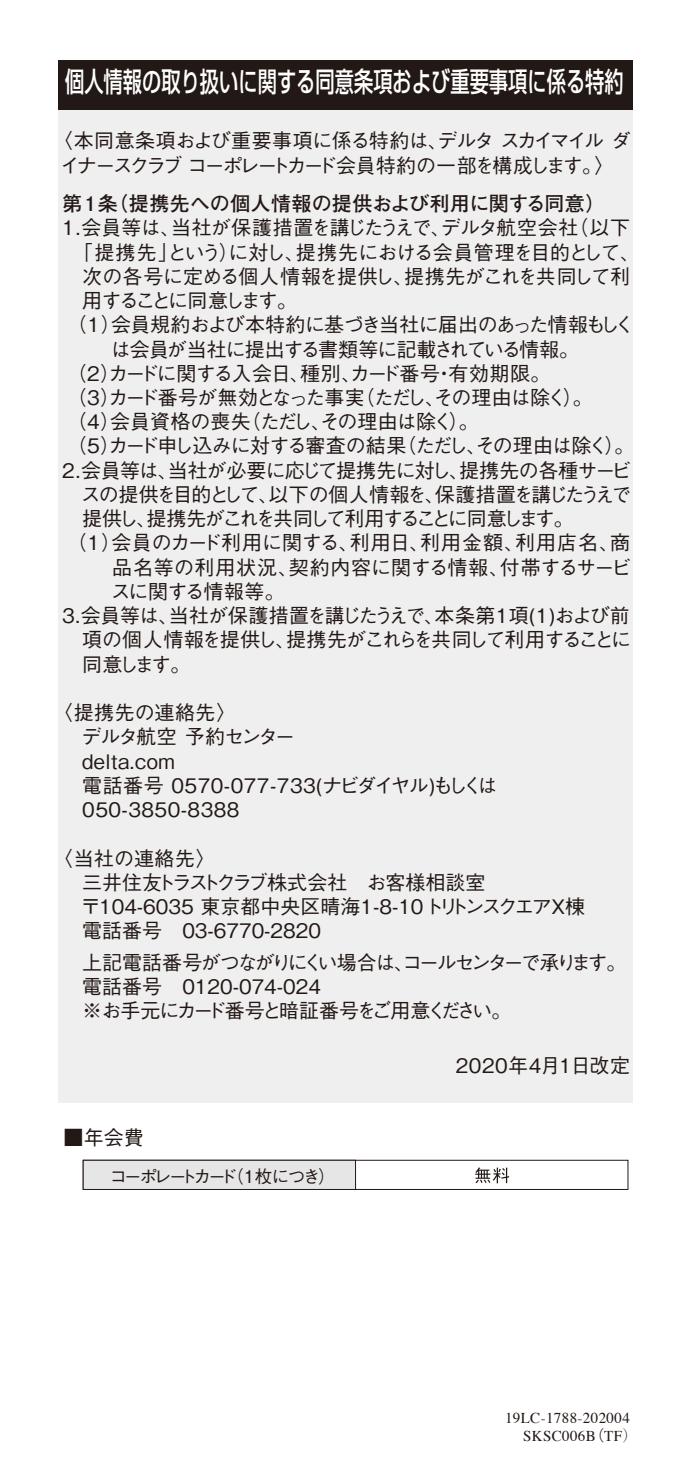
<style>
.page{position:relative;width:688px;height:1467px;background:#fff}
.page>*{position:absolute;margin:0;border:0;box-sizing:border-box;transform-origin:0 0}
.t1{font:500 27.5px "Shin Go Pro";color:#fff;scale:.7 1}
.t2{font:500 20px "Gothic BBB Pro";letter-spacing:-.035em;color:#221815}
.t3{font:500 20px/24.2px "Gothic BBB Pro";letter-spacing:-.09em;color:#221815;text-align:center}
.t4{font:500 20px/24.2px "Gothic BBB Pro";letter-spacing:.025em;color:#221815}
.t5{font:500 20px/24.2px "Gothic BBB Pro";color:#221815}
.t6{font:500 20px/24.2px "Gothic BBB Pro";letter-spacing:-.07em;color:#221815}
.t7{font:500 20px "Gothic BBB Pro";letter-spacing:-.015em;color:#221815}
.t8{font:500 20px "Gothic BBB Pro";letter-spacing:-.06em;color:#221815}
.t9{font:500 20px "Gothic BBB Pro";letter-spacing:-.1em;color:#221815}
.t10{font:500 20px "Gothic BBB Pro";letter-spacing:.005em;color:#221815}
.t11{font:700 20px "Futo Go B101 Pro";letter-spacing:.005em;color:#221815}
.t12{font:500 20px "Gothic BBB Pro";letter-spacing:-.13em;color:#221815}
.t13{font:500 20px "Gothic BBB Pro";letter-spacing:.015em;color:#221815}
.t14{font:500 20px "Gothic BBB Pro";letter-spacing:-.005em;color:#221815}
.t15{font:500 20px "Gothic BBB Pro";letter-spacing:-.155em;color:#221815}
.t16{font:500 17.5px "Gothic BBB Pro";letter-spacing:-.15em;color:#221815}
.t17{font:15px/18px "Times";letter-spacing:.025em;color:#221815}
.s1{font-family:"Koz Go Pr 6 N"}
.s2{font-family:"Ryumin Pro";font-weight:300}
</style>
<div class="page">
<div style="left:83px;top:1160px;width:545px;height:30px;border:1px solid #221815"></div>
<div style="left:83px;top:1160px;width:273px;height:30px;background:#e6e6e6;border:1px solid #221815"></div>
<svg style="left:475px;top:1167px;width:34px;height:16px"></svg>
<div style="left:58px;top:60px;width:574px;height:1043px;background:#efefef"></div>
<div style="left:58px;top:60px;width:574px;height:49px;background:#221815"></div>
<h1 class="t1" style="left:65px;top:59px;width:799px">個人情報の取り扱いに関する同意条項および重要事項に係る特約</h1>
<p class="t3" style="left:52px;top:126px;width:580px">〈本同意条項および重要事項に係る特約は、デルタ スカイマイル ダイナースクラブ コーポレートカード会員特約の一部を構成します。〉</p>
<p class="t11" style="left:62px;top:188px;width:545px">第１条（提携先への個人情報の提供および利用に関する同意）</p>
<p class="t2" style="left:62px;top:212px;width:569px">1.会員等は、当社が保護措置を講じたうえで、デルタ航空会社（以下</p>
<p class="t2" style="left:73px;top:236px;width:568px">「提携先」という）に対し、提携先における会員管理を目的として、</p>
<p class="t2" style="left:82px;top:260px;width:549px">次の各号に定める個人情報を提供し、提携先がこれを共同して利</p>
<p class="t15" style="left:82px;top:284px;width:216px">用することに同意します。</p>
<p class="t2" style="left:67px;top:309px;width:569px">（1）会員規約および本特約に基づき当社に届出のあった情報もしく</p>
<p class="t2" style="left:111px;top:333px;width:469px">は会員が当社に提出する書類等に記載されている情報。</p>
<p class="t2" style="left:67px;top:357px;width:485px">（2）カードに関する入会日、種別、カード番号・有効期限。</p>
<p class="t2" style="left:67px;top:381px;width:527px">（3）カード番号が無効となった事実（ただし、その理由は除く）。</p>
<p class="t14" style="left:67px;top:406px;width:413px">（4）会員資格の喪失（ただし、その理由は除く）。</p>
<p class="t8" style="left:67px;top:430px;width:569px">（5）カード申し込みに対する審査の結果（ただし、その理由は除く）。</p>
<p class="t2" style="left:58px;top:454px;width:574px">２.会員等は、当社が必要に応じて提携先に対し、提携先の各種サービ</p>
<p class="t9" style="left:81px;top:478px;width:552px">スの提供を目的として、以下の個人情報を、保護措置を講じたうえで</p>
<p class="t12" style="left:82px;top:503px;width:493px">提供し、提携先がこれを共同して利用することに同意します。</p>
<p class="t10" style="left:67px;top:527px;width:564px">（1）会員のカード利用に関する、利用日、利用金額、利用店名、商</p>
<p class="t13" style="left:112px;top:551px;width:520px">品名等の利用状況、契約内容に関する情報、付帯するサービ</p>
<p class="t2" style="left:111px;top:575px;width:176px">スに関する情報等。</p>
<p class="t7" style="left:58px;top:600px;width:572px">３.会員等は、当社が保護措置を講じたうえで、本条第1項(1)および前</p>
<p class="t3" style="left:82px;top:625px;width:550px">項の個人情報を提供し、提携先がこれらを共同して利用することに</p>
<p class="t2" style="left:82px;top:648px;width:110px">同意します。</p>
<p class="t4" style="left:81px;top:698px;width:417px;text-indent:-29px">〈提携先の連絡先〉<br>デルタ航空 予約センター<br>delta.com<br>電話番号 0570-077-733(ナビダイヤル)もしくは<br>050-3850-8388</p>
<p class="t5" style="left:81px;top:844px;width:506px;text-indent:-28px">〈当社の連絡先〉<br>三井住友トラストクラブ株式会社　お客様相談室〒104-6035 東京都中央区晴海1-8-10 トリトンスクエアX棟電話番号　03-6770-2820</p>
<p class="t6" style="left:82px;top:948px;width:545px">上記電話番号がつながりにくい場合は、コールセンターで承ります。電話番号　0120-074-024　<br>※お手元にカード番号と暗証番号をご用意ください。</p>
<p class="t4" style="left:455px;top:1051px;width:176px">2020年4月1日改定</p>
<p class="t2" style="left:64px;top:1122px;width:82px">■年会費</p>
<p class="t16" style="left:109px;top:1162px;width:228px">コーポレートカード（1枚につき）</p>
<p class="t17" style="left:523px;top:1407px;width:116px;text-indent:-18px">19LC-1788-202004<br>SKSC006B<span class="s1">（</span>TF<span class="s2">）</span></p>
</div>
